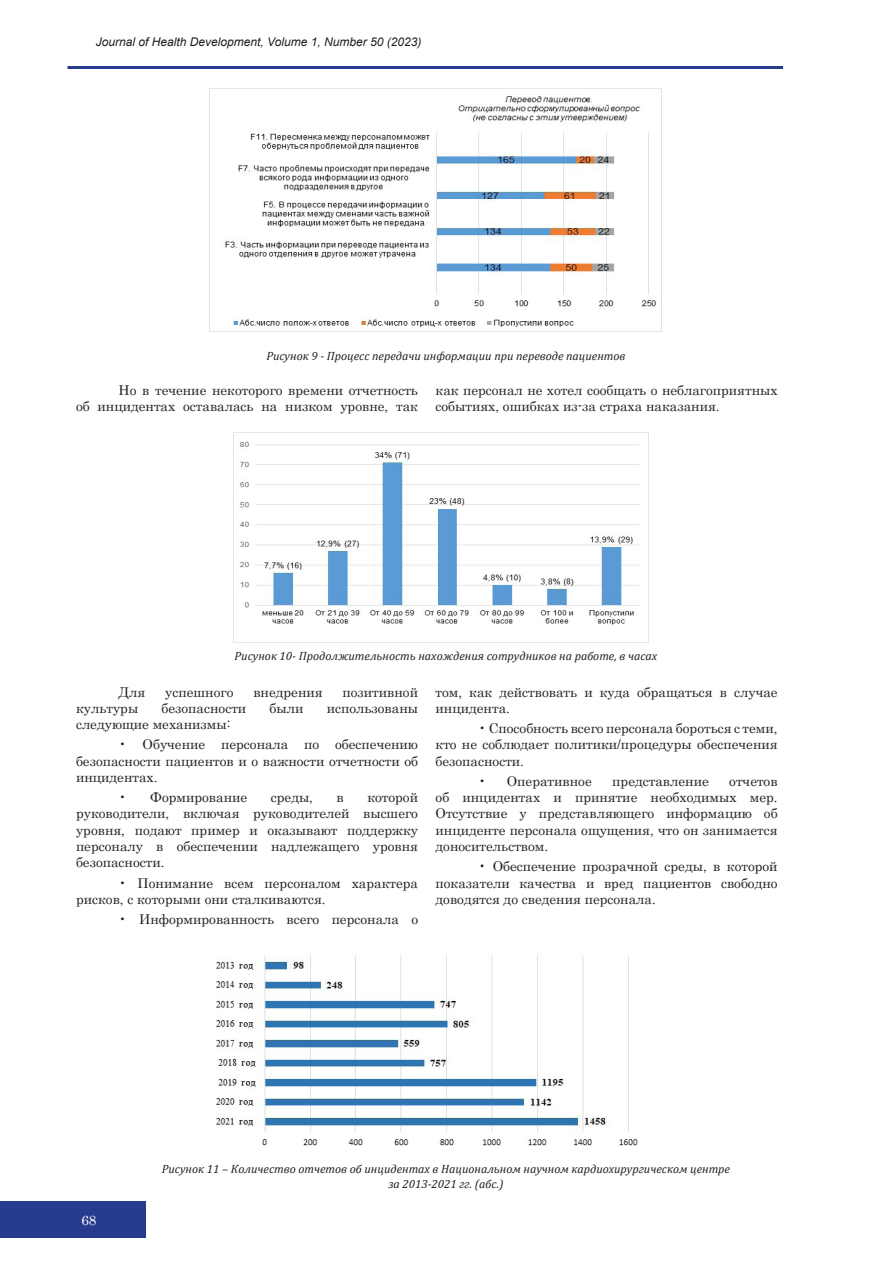
<style>
.page{position:relative;width:893px;height:1263px;background:#fff}
.page>*{position:absolute;margin:0;border:0;box-sizing:border-box;transform-origin:0 0}
.t1{font:13.5px/16.2px "Century";color:#231f20;text-align:justify}
.t2{font:13.5px "Century";color:#fff}
.Название_рисунка{font:italic 12px "Cambria";color:#231f20}
.t3{font:italic 12px "Arial";color:#231f20}
</style>
<div class="page">
<div style="left:0;top:1202px;width:146px;height:36px;background:#273c8e"></div>
<hr style="left:68px;top:66px;width:715px;height:3px;background:#273c8e">
<img style="left:209px;top:88px;width:452px;height:244px">
<img style="left:234px;top:432px;width:414px;height:193px">
<img style="left:216px;top:955px;width:422px;height:191px">
<p class="t3" style="left:96px;top:34px;width:327px">Journal of Health Development, Volume 1, Number 50 (2023)</p>
<p class="Название_рисунка" style="left:266px;top:347px;width:361px">Рисунок 9 - Процесс передачи информации при переводе пациентов</p>
<p class="t1" style="left:76px;top:380px;width:344px;text-align:right">Но в течение некоторого времени отчетность<br>об инцидентах оставалась на низком уровне, так</p>
<p class="t1" style="left:436px;top:380px;width:344px">как персонал не хотел сообщать о неблагоприятных событиях, ошибках из-за страха наказания.</p>
<p class="Название_рисунка" style="left:235px;top:647px;width:424px">Рисунок 10- Продолжительность нахождения сотрудников на работе, в часах</p>
<p class="t1" style="left:119px;top:682px;width:28px">Для</p>
<p class="t1" style="left:165px;top:682px;width:70px">успешного</p>
<p class="t1" style="left:253px;top:682px;width:71px">внедрения</p>
<p class="t1" style="left:343px;top:682px;width:77px">позитивной</p>
<p class="t1" style="left:76px;top:699px;width:64px">культуры</p>
<p class="t1" style="left:162px;top:699px;width:86px">безопасности</p>
<p class="t1" style="left:270px;top:699px;width:35px">были</p>
<p class="t1" style="left:327px;top:699px;width:93px">использованы</p>
<p class="t1" style="left:76px;top:715px;width:156px">следующие механизмы:</p>
<p class="t1" style="left:76px;top:735px;width:344px;text-indent:43px">• Обучение персонала по обеспечению безопасности пациентов и о важности отчетности об инцидентах.</p>
<p class="t1" style="left:119px;top:788px;width:130px">• Формирование</p>
<p class="t1" style="left:271px;top:788px;width:44px">среды,</p>
<p class="t1" style="left:337px;top:788px;width:9px">в</p>
<p class="t1" style="left:76px;top:788px;width:344px;text-indent:291px">которой руководители, включая руководителей высшего уровня, подают пример и оказывают поддержку персоналу в обеспечении надлежащего уровня безопасности.</p>
<p class="t1" style="left:76px;top:873px;width:344px;text-indent:43px">• Понимание всем персоналом характера рисков, с которыми они сталкиваются.</p>
<p class="t1" style="left:119px;top:910px;width:301px">• Информированность всего персонала о</p>
<p class="t1" style="left:436px;top:682px;width:344px">том, как действовать и куда обращаться в случае инцидента.</p>
<p class="t1" style="left:436px;top:719px;width:344px;text-indent:43px">• Способность всего персонала бороться с теми, кто не соблюдает политики/процедуры обеспечения безопасности.</p>
<p class="t1" style="left:478px;top:772px;width:115px">• Оперативное</p>
<p class="t1" style="left:612px;top:772px;width:98px">представление</p>
<p class="t1" style="left:436px;top:772px;width:344px;text-indent:294px">отчетов об инцидентах и принятие необходимых мер.<br>Отсутствие у представляющего информацию об инциденте персонала ощущения, что он занимается доносительством.</p>
<p class="t1" style="left:436px;top:857px;width:344px;text-indent:43px">• Обеспечение прозрачной среды, в которой показатели качества и вред пациентов свободно доводятся до сведения персонала.</p>
<p class="t2" style="left:81px;top:1209px;width:17px">68</p>
<p class="Название_рисунка" style="left:162px;top:1161px;width:570px">Рисунок 11 – Количество отчетов об инцидентах в Национальном научном кардиохирургическом центре</p>
<p class="Название_рисунка" style="left:388px;top:1175px;width:117px">за 2013-2021 гг. (абс.)</p>
</div>
